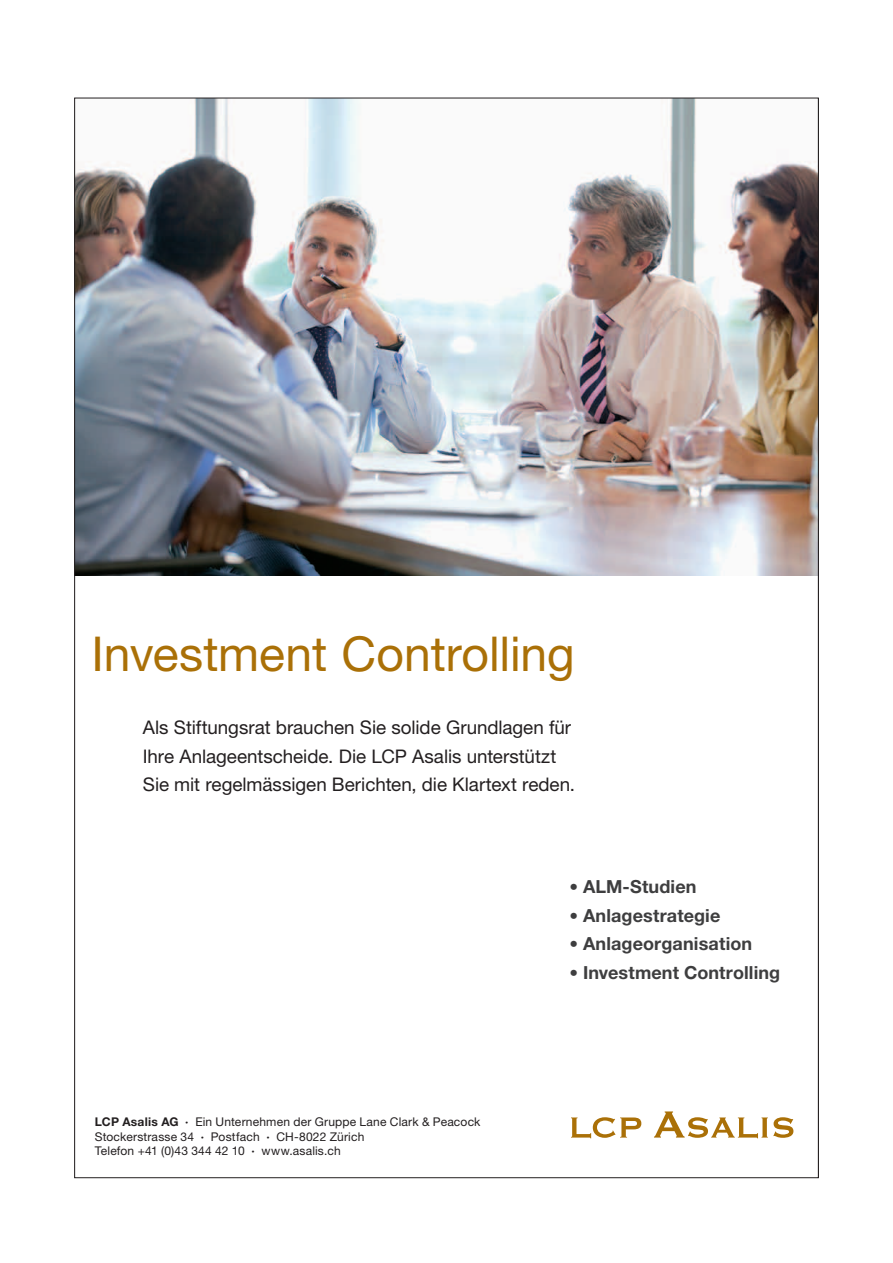
<style>
.page{position:relative;width:893px;height:1263px;background:#fff}
.page>*{position:absolute;margin:0;border:0;box-sizing:border-box;transform-origin:0 0}
.t1{font:48.15px "Helvetica Neue CE";color:#aa7007}
.t2{font:18.75px/28.5px "Helvetica Neue CE";letter-spacing:-.005em;color:#231f20}
.t3{font:700 18px "Helvetica Neue CE";letter-spacing:.005em;color:#3e3e3f}
.t4{font:12px/14.2px "Helvetica Neue CE";letter-spacing:.015em;color:#231f20}
.s1{font-weight:700}
.s2{font-size:17.25px}
</style>
<div class="page">
<img style="left:76px;top:100px;width:741px;height:1039px">
<p class="t1" style="left:92px;top:625px;width:485px">Investment Controlling</p>
<p class="t2" style="left:143px;top:713px;width:434px">Als Stiftungsrat brauchen Sie solide Grundlagen für<br>Ihre Anlageentscheide. Die LCP Asalis unterstützt<br>Sie mit regelmässigen Berichten, die Klartext reden.</p>
<p class="t4" style="left:95px;top:1115px;width:387px"><span class="s1">LCP Asalis AG ·</span> Ein Unternehmen der Gruppe Lane Clark &amp; Peacock<br>Stockerstrasse 34 <span class="s1">·</span> Postfach <span class="s1">·</span> CH-8022 Zürich<br>Telefon +41 (0)43 344 42 10 <span class="s1">·</span> www.asalis.ch</p>
<p class="t3" style="left:569px;top:875px;width:129px"><span class="s2">•</span> ALM-Studien</p>
<p class="t3" style="left:569px;top:904px;width:152px"><span class="s2">•</span> Anlagestrategie</p>
<p class="t3" style="left:569px;top:933px;width:184px"><span class="s2">•</span> Anlageorganisation</p>
<p class="t3" style="left:569px;top:961px;width:212px"><span class="s2">•</span> Investment Controlling</p>
</div>
